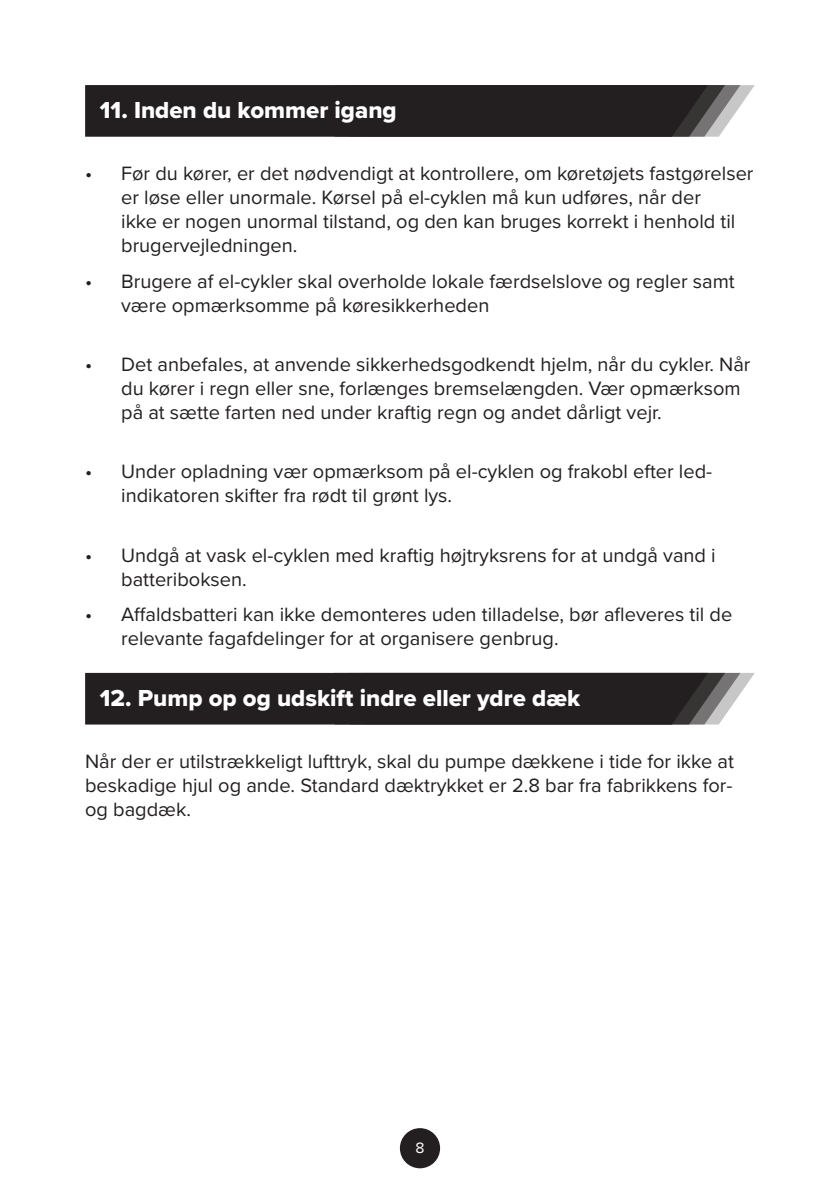
<style>
.page{position:relative;width:840px;height:1191px;background:#fff}
.page>*{position:absolute;margin:0;border:0;box-sizing:border-box;transform-origin:0 0}
.t1{font:24px "Proxima Nova Extrabld";color:#fff}
.Body{font:20px/24px "Proxima Nova";color:#231f20}
.t2{font:15.6px "Proxima Nova";color:#fff}
</style>
<div class="page">
<div style="left:399px;top:1128px;width:41px;height:40px;background:#231f20;border-radius:50%"></div>
<svg style="left:85px;top:85px;width:669px;height:52px;background:#2f2b2c"></svg>
<svg style="left:85px;top:673px;width:669px;height:51px;background:#2e2a2b"></svg>
<p class="t1" style="left:100px;top:92px;width:298px">11. Inden du kommer igang</p>
<p class="Body" style="left:121px;top:161px;width:633px;text-indent:-36px">• Før du kører, er det nødvendigt at kontrollere, om køretøjets fastgørelser er løse eller unormale. Kørsel på el-cyklen må kun udføres, når der<br>ikke er nogen unormal tilstand, og den kan bruges korrekt i henhold til brugervejledningen.</p>
<p class="Body" style="left:121px;top:268px;width:614px;text-indent:-36px">• Brugere af el-cykler skal overholde lokale færdselslove og regler samt være opmærksomme på køresikkerheden</p>
<p class="Body" style="left:121px;top:351px;width:630px;text-indent:-36px">• Det anbefales, at anvende sikkerhedsgodkendt hjelm, når du cykler. Når du kører i regn eller sne, forlænges bremselængden. Vær opmærksom på at sætte farten ned under kraftig regn og andet dårligt vejr.</p>
<p class="Body" style="left:121px;top:459px;width:592px;text-indent:-36px">• Under opladning vær opmærksom på el-cyklen og frakobl efter led&shy;indikatoren skifter fra rødt til grønt lys.</p>
<p class="Body" style="left:121px;top:542px;width:595px;text-indent:-36px">• Undgå at vask el-cyklen med kraftig højtryksrens for at undgå vand i batteriboksen.</p>
<p class="Body" style="left:121px;top:601px;width:612px;text-indent:-36px">• Affaldsbatteri kan ikke demonteres uden tilladelse, bør afleveres til de relevante fagafdelinger for at organisere genbrug.</p>
<p class="t1" style="left:100px;top:680px;width:481px">12. Pump op og udskift indre eller ydre dæk</p>
<p class="Body" style="left:85px;top:748px;width:650px;text-align:justify">Når der er utilstrækkeligt lufttryk, skal du pumpe dækkene i tide for ikke at beskadige hjul og ande. Standard dæktrykket er 2.8 bar fra fabrikkens for&shy;og bagdæk.</p>
<p class="t2" style="left:415px;top:1136px;width:11px">8</p>
</div>
